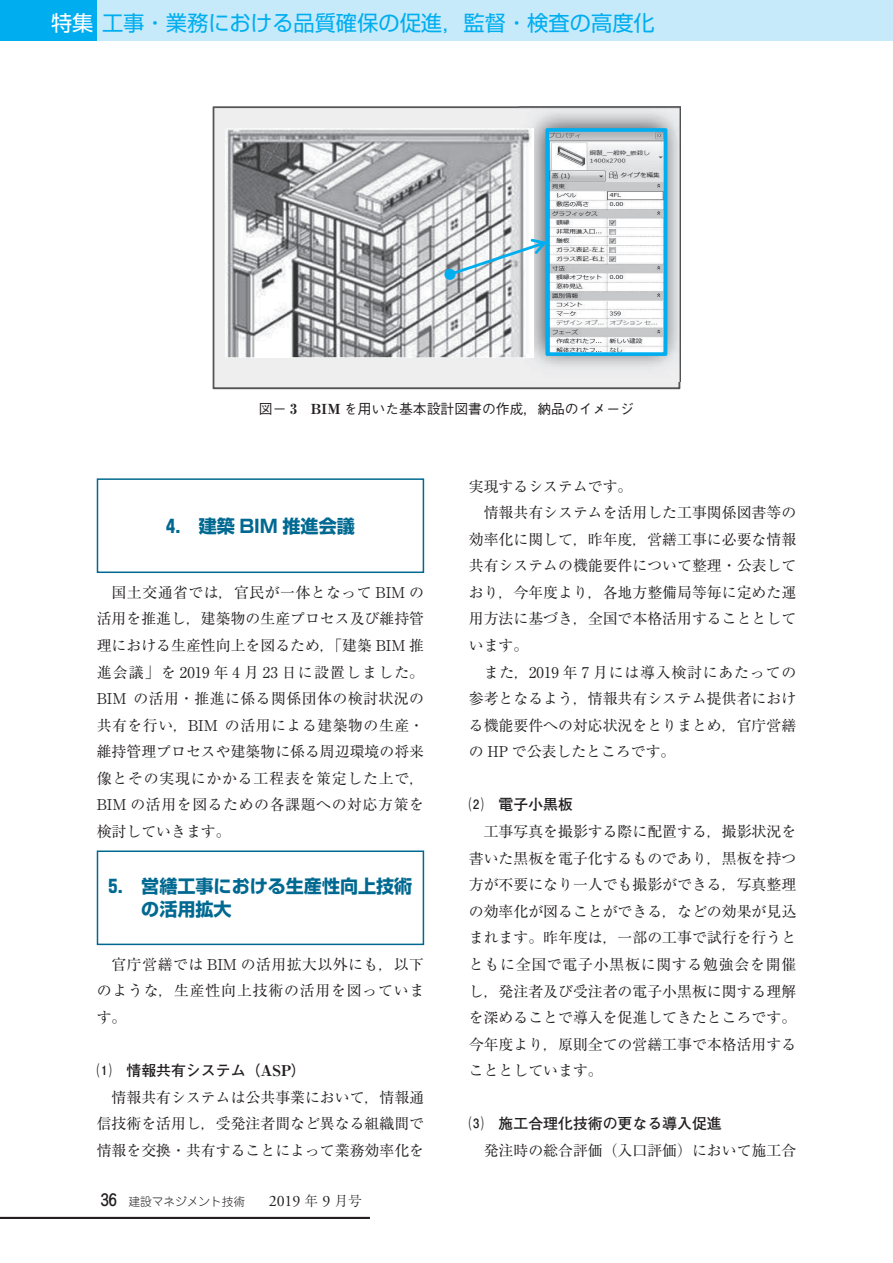
<style>
.page{position:relative;width:893px;height:1263px;background:#fff}
.page>*{position:absolute;margin:0;border:0;box-sizing:border-box;transform-origin:0 0}
.t1{font:21.3px "Shin Go Pr 6 N";color:#00aeef}
.t2{font:700 18px/23.4px "Shin Go Pr 6 N";color:#006991}
.t3{font:14.85px/26.5px "Ryumin Pr 6 N";color:#231f20;text-align:justify}
.t4{font:700 14.85px "Futo Go B101 Pr 6 N";color:#231f20}
.t5{font:14.85px "Ryumin Pr 6 N";letter-spacing:.055em;color:#231f20}
.t6{font:500 13.8px "Gothic BBB Pr 6 N";color:#231f20}
.t7{font:300 11.7px "Jun 101 Pro";color:#231f20}
.s1{color:#fff}
.s2{font-family:"Ryumin Pr 6 N";font-weight:800}
.s3{font-family:"Jun 34 Pro";font-weight:500;font-size:15.9px}
.s4{font-family:"Adobe Garamond Pro";font-weight:400;font-size:15.9px}
.s5{font-family:"Ryumin Pr 6 N";font-size:13.8px}
</style>
<div class="page">
<div style="left:0;top:0;width:98px;height:40px;background:#00aeef"></div>
<div style="left:98px;top:0;width:795px;height:40px;background:#c6eafa"></div>
<div style="left:97px;top:478px;width:327px;height:95px;border:2px solid #006991"></div>
<div style="left:97px;top:850px;width:327px;height:95px;border:2px solid #006991"></div>
<svg style="left:213px;top:106px;width:467px;height:283px;background:#e1e1e2"></svg>
<img style="left:519px;top:106px;width:161px;height:276px">
<img style="left:225px;top:129px;width:308px;height:229px">
<svg style="left:444px;top:128px;width:223px;height:228px"></svg>
<hr style="left:0;top:1217px;width:370px;height:2px;background:#231f20">
<h1 class="t1" style="left:51px;top:6px;width:605px"><span class="s1">特集</span>工事・業務における品質確保の促進，監督・検査の高度化</h1>
<p class="t6" style="left:259px;top:398px;width:377px">図－ <span class="s2">3 BIM</span> を用いた基本設計図書の作成，納品のイメージ</p>
<p class="t2" style="left:166px;top:514px;width:190px">4.　建築 BIM 推進会議</p>
<p class="t3" style="left:97px;top:578px;width:329px;text-indent:15px">国土交通省では，官民が一体となって BIM の活用を推進し，建築物の生産プロセス及び維持管理における生産性向上を図るため，「建築 BIM 推進会議」を 2019 年 4 月 23 日に設置しました。BIM の活用・推進に係る関係団体の検討状況の共有を行い，BIM の活用による建築物の生産・維持管理プロセスや建築物に係る周辺環境の将来像とその実現にかかる工程表を策定した上で，BIM の活用を図るための各課題への対応方策を検討していきます。</p>
<p class="t2" style="left:141px;top:874px;width:273px;text-indent:-33px">5.　営繕工事における生産性向上技術の活用拡大</p>
<p class="t3" style="left:97px;top:950px;width:329px;text-indent:15px">官庁営繕では BIM の活用拡大以外にも，以下のような，生産性向上技術の活用を図っています。</p>
<p class="t4" style="left:97px;top:1059px;width:211px">⑴　情報共有システム（<span class="s2">ASP</span>）</p>
<p class="t3" style="left:97px;top:1083px;width:329px;text-indent:15px">情報共有システムは公共事業において，情報通信技術を活用し，受発注者間など異なる組織間で情報を交換・共有することによって業務効率化を</p>
<p class="t7" style="left:101px;top:1192px;width:262px"><span class="s3">36</span> 建設マネジメント技術　　<span class="s4">2019</span> <span class="s5">年</span> <span class="s4">9</span> <span class="s5">月号</span></p>
<p class="t3" style="left:469px;top:472px;width:165px">実現するシステムです。</p>
<p class="t3" style="left:484px;top:498px;width:314px">情報共有システムを活用した工事関係図書等の</p>
<p class="t3" style="left:469px;top:525px;width:329px">効率化に関して，昨年度，営繕工事に必要な情報</p>
<p class="t3" style="left:469px;top:552px;width:329px">共有システムの機能要件について整理・公表して</p>
<p class="t3" style="left:469px;top:578px;width:329px">おり，今年度より，各地方整備局等毎に定めた運</p>
<p class="t3" style="left:469px;top:605px;width:329px">用方法に基づき，全国で本格活用することとして</p>
<p class="t3" style="left:469px;top:631px;width:61px">います。</p>
<p class="t5" style="left:484px;top:660px;width:314px">また，2019 年 7 月には導入検討にあたっての</p>
<p class="t3" style="left:469px;top:684px;width:329px">参考となるよう，情報共有システム提供者におけ</p>
<p class="t3" style="left:469px;top:711px;width:329px">る機能要件への対応状況をとりまとめ，官庁営繕</p>
<p class="t3" style="left:469px;top:738px;width:208px">の HP で公表したところです。</p>
<p class="t4" style="left:469px;top:793px;width:106px">⑵　電子小黒板</p>
<p class="t3" style="left:469px;top:817px;width:329px;text-indent:15px">工事写真を撮影する際に配置する，撮影状況を書いた黒板を電子化するものであり，黒板を持つ方が不要になり一人でも撮影ができる，写真整理の効率化が図ることができる，などの効果が見込まれます。昨年度は，一部の工事で試行を行うとともに全国で電子小黒板に関する勉強会を開催し，発注者及び受注者の電子小黒板に関する理解を深めることで導入を促進してきたところです。今年度より，原則全ての営繕工事で本格活用することとしています。</p>
<p class="t4" style="left:469px;top:1112px;width:254px">⑶　施工合理化技術の更なる導入促進</p>
<p class="t3" style="left:484px;top:1136px;width:314px">発注時の総合評価（入口評価）において施工合</p>
</div>
